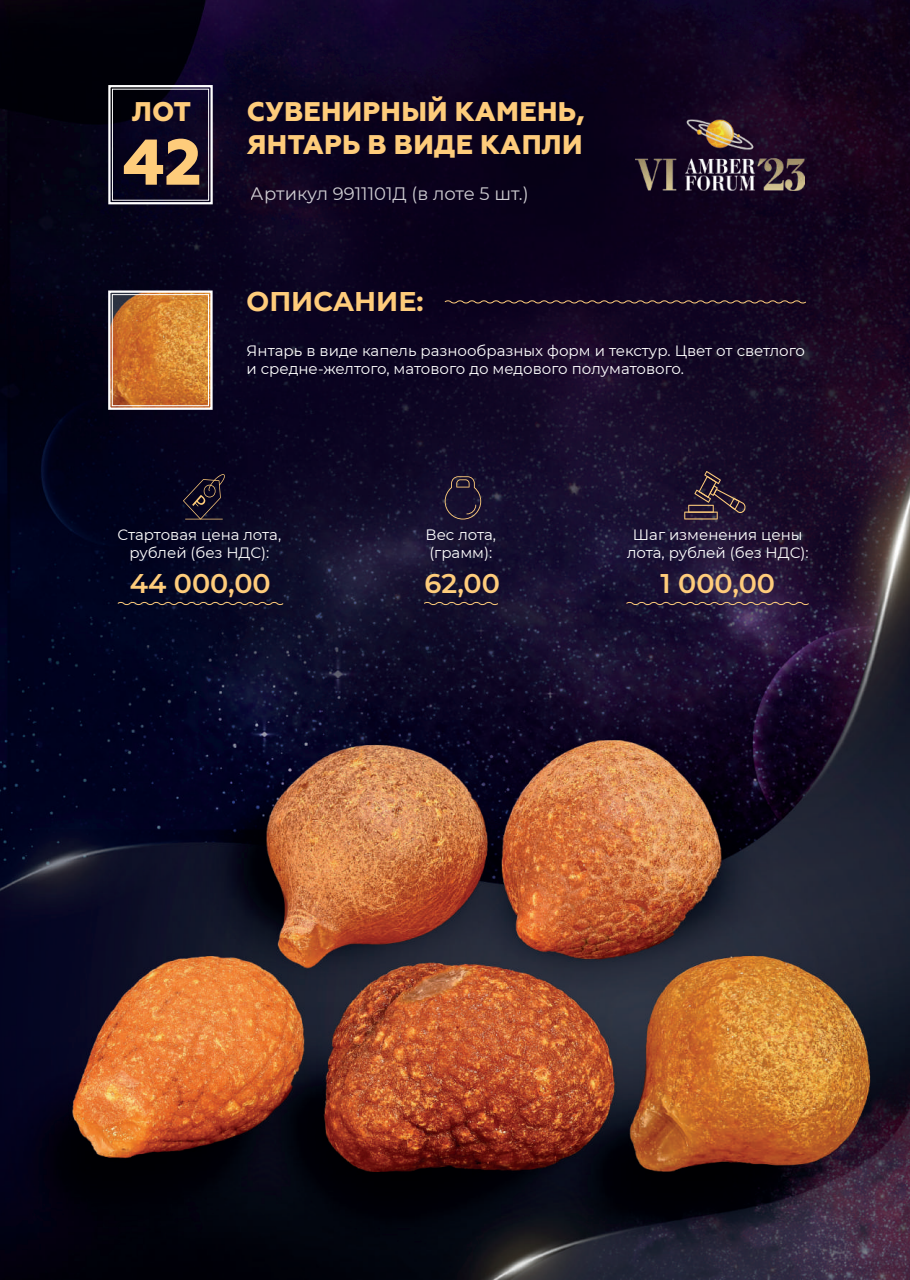
<style>
.page{position:relative;width:910px;height:1280px;background:#fff}
.page>*{position:absolute;margin:0;border:0;box-sizing:border-box;transform-origin:0 0}
.t1{font:800 64.5px "Geometria";color:#fecc7b}
.t2{font:800 27px/32.4px "Geometria";letter-spacing:.01em;color:#fecc7b}
.t3{font:600 27px "Montserrat";color:#fecc7b}
.t4{font:700 27px "Montserrat";color:#fecc7b}
.t5{font:18px "Montserrat";color:#fff}
.t6{font:15px/18px "Montserrat";color:#fff}
</style>
<div class="page">
<img style="left:0;top:0;width:910px;height:1280px">
<svg style="left:684px;top:471px;width:62px;height:48px"></svg>
<svg style="left:183px;top:474px;width:42px;height:46px"></svg>
<svg style="left:445px;top:476px;width:36px;height:43px"></svg>
<svg style="left:117px;top:601px;width:167px;height:5px"></svg>
<svg style="left:423px;top:601px;width:76px;height:5px"></svg>
<svg style="left:625px;top:601px;width:185px;height:5px"></svg>
<img style="left:636px;top:113px;width:169px;height:84px">
<svg style="left:444px;top:299px;width:363px;height:5px"></svg>
<svg style="left:107px;top:84px;width:107px;height:121px"></svg>
<div style="left:112px;top:89px;width:97px;height:112px;border:1px solid #fff"></div>
<svg style="left:107px;top:289px;width:107px;height:122px"></svg>
<div style="left:112px;top:294px;width:97px;height:112px;border:1px solid #fff"></div>
<h2 class="t2" style="left:132px;top:96px;width:61px">ЛОТ</h2>
<h1 class="t1" style="left:123px;top:124px;width:81px">42</h1>
<h2 class="t2" style="left:247px;top:96px;width:340px">СУВЕНИРНЫЙ КАМЕНЬ,<br>ЯНТАРЬ В ВИДЕ КАПЛИ</h2>
<p class="t5" style="left:251px;top:181px;width:279px">Артикул 9911101Д (в лоте 5 шт.)</p>
<h2 class="t4" style="left:247px;top:282px;width:178px">ОПИСАНИЕ:</h2>
<p class="t6" style="left:247px;top:341px;width:560px">Янтарь в виде капель разнообразных форм и текстур. Цвет от светлого и средне-желтого, матового до медового полуматового.</p>
<p class="t6" style="left:118px;top:525px;width:165px;text-align:center">Стартовая цена лота, рублей (без НДС):</p>
<p class="t6" style="left:627px;top:525px;width:183px;text-align:center">Шаг изменения цены лота, рублей (без НДС):</p>
<p class="t6" style="left:425px;top:525px;width:72px">Вес лота, (грамм):</p>
<h2 class="t3" style="left:130px;top:564px;width:142px">44 000,00</h2>
<h2 class="t3" style="left:424px;top:564px;width:77px">62,00</h2>
<h2 class="t3" style="left:660px;top:564px;width:116px">1 000,00</h2>
</div>
